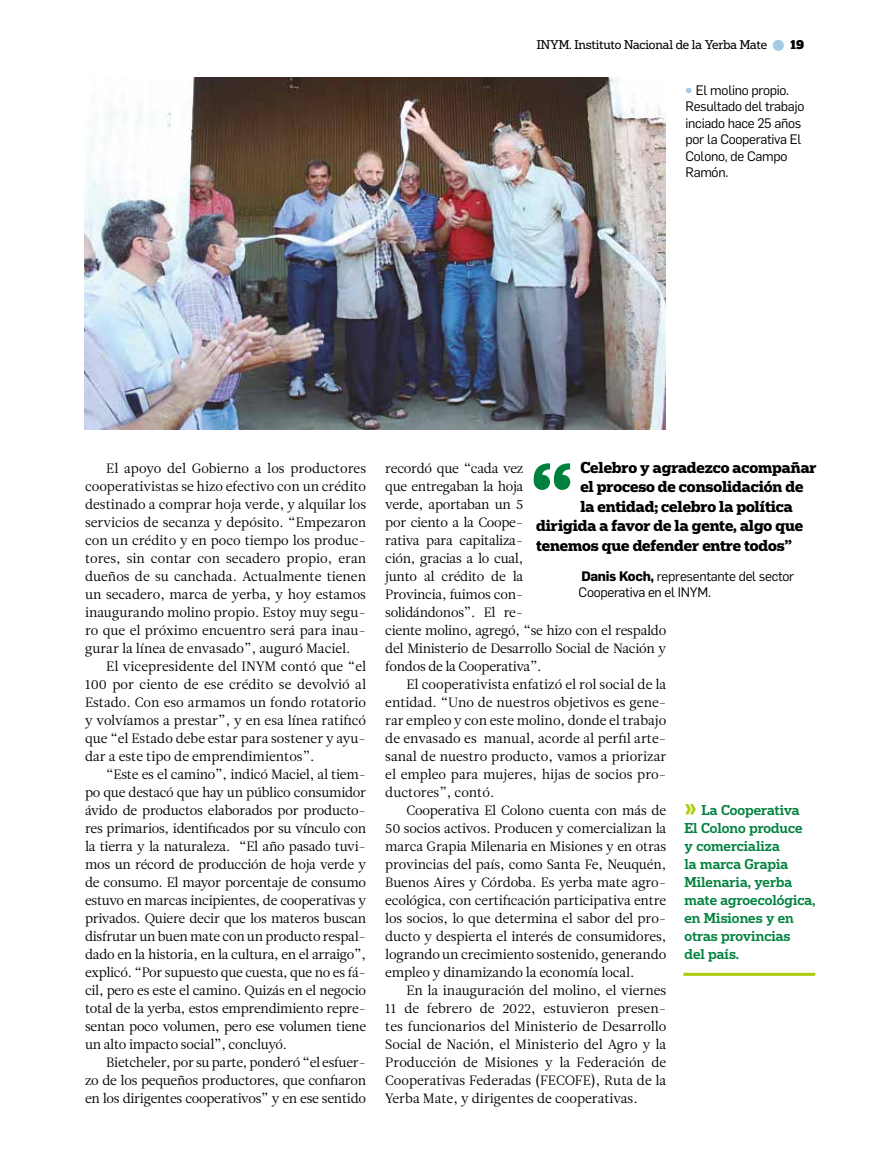
<style>
.page{position:relative;width:893px;height:1170px;background:#fff}
.page>*{position:absolute;margin:0;border:0;box-sizing:border-box;transform-origin:0 0}
.t1{font:700 85.95px "Popular";color:#00823e}
.t2{font:700 15px "Popular";letter-spacing:-.005em;color:#000}
.t3{font:13.5px/18px "Leitura News Roman 1";letter-spacing:-.02em;color:#000;text-align:justify}
.t4{font:13.5px/16.5px "Flama";letter-spacing:-.02em;color:#000}
.t5{font:500 13.5px/18px "Popular";color:#00823e}
.t6{font:12px "Popular";letter-spacing:-.01em;color:#000}
.s1{color:#a4cbe6}
.s2{font-weight:900}
.s3{font-family:"Zapf Book ITC Std";font-weight:800;color:#a4cbe6}
.s4{font-weight:700}
.s5{font-weight:700;font-size:22.5px;color:#afca0b}
</style>
<div class="page">
<img style="left:85px;top:78px;width:580px;height:352px">
<hr style="left:683px;top:972px;width:132px;height:3px;background:#afca0b">
<p class="t6" style="left:537px;top:37px;width:269px">INYM. Instituto Nacional de la Yerba Mate <span class="s1">●</span> <span class="s2">19</span></p>
<p class="t4" style="left:686px;top:81px;width:120px"><span class="s3">•</span> El molino propio.<br>Resultado del trabajo inciado hace 25 años por la Cooperativa El<br>Colono, de Campo<br>Ramón.</p>
<p class="t3" style="left:85px;top:459px;width:283px;text-indent:21px">El apoyo del Gobierno a los productores cooperativistas se hizo efectivo con un crédito destinado a comprar hoja verde, y alquilar los servicios de secanza y depósito. “Empezaron con un crédito y en poco tiempo los produc&shy;tores, sin contar con secadero propio, eran dueños de su canchada. Actualmente tienen un secadero, marca de yerba, y hoy estamos inaugurando molino propio. Estoy muy segu&shy;ro que el próximo encuentro será para inau&shy;gurar la línea de envasado”, auguró Maciel.</p>
<p class="t3" style="left:85px;top:657px;width:283px;text-indent:21px">El vicepresidente del INYM contó que “el 100 por ciento de ese crédito se devolvió al Estado. Con eso armamos un fondo rotatorio y volvíamos a prestar”, y en esa línea ratificó que “el Estado debe estar para sostener y ayu&shy;dar a este tipo de emprendimientos”.</p>
<p class="t3" style="left:85px;top:765px;width:283px;text-indent:21px">“Este es el camino”, indicó Maciel, al tiem&shy;po que destacó que hay un público consumidor ávido de productos elaborados por producto&shy;res primarios, identificados por su vínculo con la tierra y la naturaleza. “El año pasado tuvi&shy;mos un récord de producción de hoja verde y de consumo. El mayor porcentaje de consumo estuvo en marcas incipientes, de cooperativas y privados. Quiere decir que los materos buscan disfrutar un buen mate con un producto respal&shy;dado en la historia, en la cultura, en el arraigo”, explicó. “Por supuesto que cuesta, que no es fá&shy;cil, pero es este el camino. Quizás en el negocio total de la yerba, estos emprendimiento repre&shy;sentan poco volumen, pero ese volumen tiene un alto impacto social”, concluyó.</p>
<p class="t3" style="left:85px;top:1053px;width:283px;text-indent:21px">Bietcheler, por su parte, ponderó “el esfuer&shy;zo de los pequeños productores, que confiaron en los dirigentes cooperativos” y en ese sentido</p>
<p class="t2" style="left:580px;top:457px;width:238px">Celebro y agradezco acompañar</p>
<p class="t2" style="left:580px;top:477px;width:225px">el proceso de consolidación de</p>
<p class="t2" style="left:580px;top:496px;width:214px">la entidad; celebro la política</p>
<p class="t2" style="left:536px;top:516px;width:268px">dirigida a favor de la gente, algo que</p>
<p class="t2" style="left:536px;top:535px;width:257px">tenemos que defender entre todos”</p>
<p class="t4" style="left:579px;top:567px;width:217px"><span class="s4">Danis Koch,</span> representante del sector<br>Cooperativa en el INYM.</p>
<p class="t3" style="left:385px;top:459px;width:283px;text-align:left">recordó que “cada vez<br>que entregaban la hoja<br>verde, aportaban un 5<br>por ciento a la Coope-<br>rativa para capitaliza-<br>ción, gracias a lo cual,<br>junto al crédito de la<br>Provincia, fuimos con-<br>solidándonos”. El re-<br>ciente molino, agregó, “se hizo con el respaldo del Ministerio de Desarrollo Social de Nación y fondos de la Cooperativa”.</p>
<p class="t3" style="left:385px;top:675px;width:283px;text-indent:21px">El cooperativista enfatizó el rol social de la entidad. “Uno de nuestros objetivos es gene&shy;rar empleo y con este molino, donde el trabajo de envasado es manual, acorde al perfil arte&shy;sanal de nuestro producto, vamos a priorizar el empleo para mujeres, hijas de socios pro&shy;ductores”, contó.</p>
<p class="t3" style="left:385px;top:801px;width:283px;text-indent:21px">Cooperativa El Colono cuenta con más de 50 socios activos. Producen y comercializan la marca Grapia Milenaria en Misiones y en otras provincias del país, como Santa Fe, Neuquén, Buenos Aires y Córdoba. Es yerba mate agro&shy;ecológica, con certificación participativa entre los socios, lo que determina el sabor del pro&shy;ducto y despierta el interés de consumidores, logrando un crecimiento sostenido, generando empleo y dinamizando la economía local.</p>
<p class="t3" style="left:385px;top:981px;width:283px;text-indent:21px">En la inauguración del molino, el viernes 11 de febrero de 2022, estuvieron presen&shy;tes funcionarios del Ministerio de Desarrollo Social de Nación, el Ministerio del Agro y la Producción de Misiones y la Federación de Cooperativas Federadas (FECOFE), Ruta de la Yerba Mate, y dirigentes de cooperativas.</p>
<h1 class="t1" style="left:532px;top:438px;width:42px">“</h1>
<p class="t5" style="left:684px;top:800px;width:132px"><span class="s5">»</span> La Cooperativa<br>El Colono produce<br>y comercializa<br>la marca Grapia<br>Milenaria, yerba mate agroecológica, en Misiones y en otras provincias<br>del país.</p>
</div>
